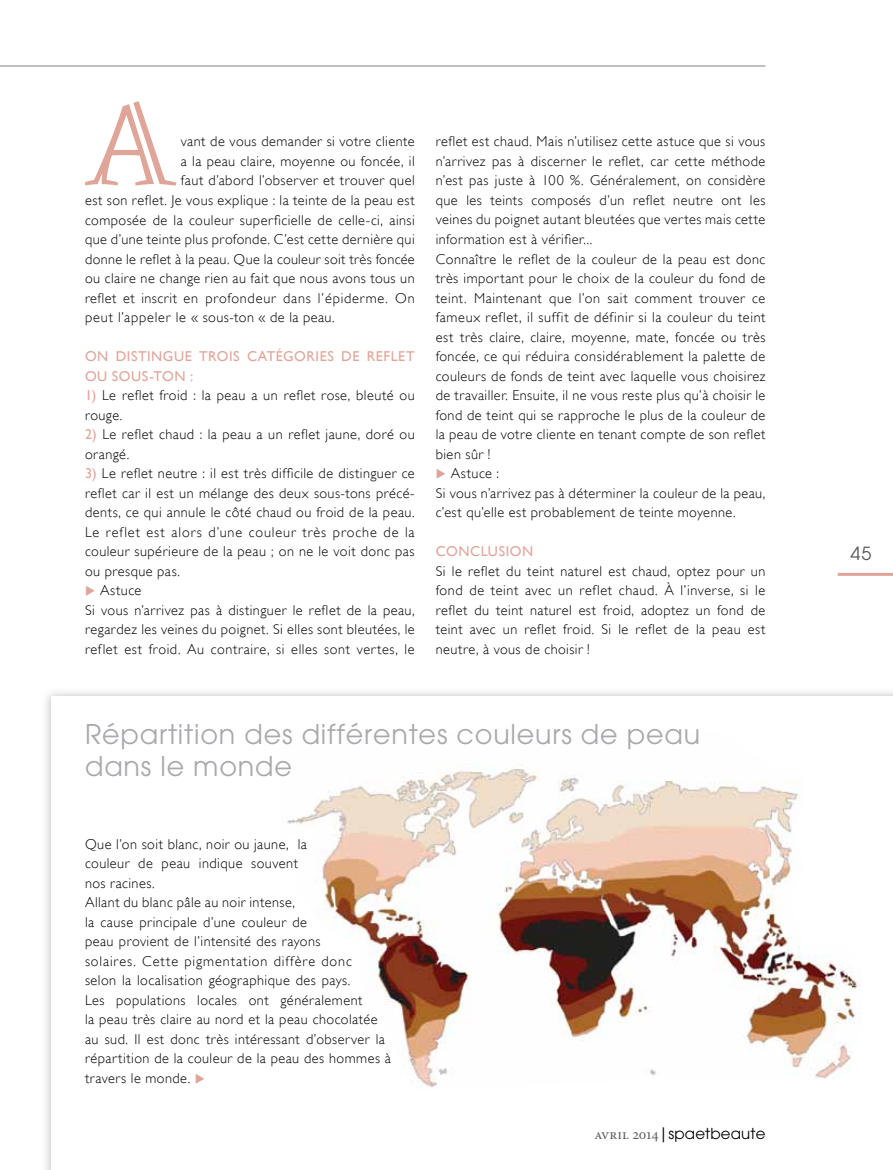
<style>
.page{position:relative;width:893px;height:1170px;background:#fff}
.page>*{position:absolute;margin:0;border:0;box-sizing:border-box;transform-origin:0 0}
.t1{font:122.55px "Ignatius ICG";color:#e0a599}
.t2{font:27px/31.5px "Avant Garde";letter-spacing:.03em;color:#a7a9ac}
.t3{font:18px "Avant Garde";color:#58595b}
.t4{font:15px "Avant Garde";letter-spacing:.01em;color:#000}
.t5{font:300 14.25px/19.5px "Gill Sans";letter-spacing:.035em;color:#000}
.t6{font:14.25px "Gill Sans";letter-spacing:.04em;color:#e0a599}
.t7{font:300 14.25px "Gill Sans";letter-spacing:.055em;color:#000}
.s1{font-weight:400;color:#e0a599}
.s2{color:#e0a599}
.s3{font-family:"Minion Regular SC";color:#58595b}
.s4{font-style:inherit}
</style>
<div class="page">
<hr style="left:0;top:66px;width:765px;height:1px;background:#808285">
<hr style="left:838px;top:573px;width:55px;height:3px;background:#e0a599">
<div style="left:41px;top:686px;width:852px;height:483px;background:#a7a9ac;opacity:.75"></div>
<div style="left:51px;top:696px;width:842px;height:473px;background:#fff"></div>
<img style="left:287px;top:765px;width:573px;height:324px">
<h1 class="t1" style="left:81px;top:76px;width:100px">A</h1>
<p class="t5" style="left:181px;top:132px;width:235px">vant de vous demander si votre cliente</p>
<p class="t5" style="left:181px;top:151px;width:235px">a la peau claire, moyenne ou foncée, il</p>
<p class="t5" style="left:181px;top:171px;width:235px">faut d’abord l’observer et trouver quel</p>
<p class="t5" style="left:85px;top:190px;width:331px">est son reflet. Je vous explique : la teinte de la peau est</p>
<p class="t5" style="left:85px;top:210px;width:331px">composée de la couleur superficielle de celle-ci, ainsi</p>
<p class="t5" style="left:85px;top:229px;width:331px">que d’une teinte plus profonde. C’est cette dernière qui</p>
<p class="t5" style="left:85px;top:249px;width:331px">donne le reflet à la peau. Que la couleur soit très foncée</p>
<p class="t5" style="left:85px;top:268px;width:331px">ou claire ne change rien au fait que nous avons tous un</p>
<p class="t7" style="left:85px;top:289px;width:331px">reflet et inscrit en profondeur dans l’épiderme. On</p>
<p class="t5" style="left:85px;top:307px;width:251px">peut l’appeler le « sous-ton « de la peau.</p>
<p class="t6" style="left:85px;top:348px;width:40px">ON DISTIN</p>
<p class="t6" style="left:163px;top:348px;width:46px">GUE TROIS</p>
<p class="t6" style="left:247px;top:348px;width:10px">CATÉ</p>
<p class="t6" style="left:283px;top:348px;width:20px">GORIES</p>
<p class="t6" style="left:341px;top:348px;width:59px">DE REFLET</p>
<p class="t6" style="left:85px;top:367px;width:80px">OU SOUS-TON</p>
<p class="t6" style="left:190px;top:367px;width:5px">:</p>
<p class="t5" style="left:85px;top:385px;width:331px"><span class="s1">1)</span> Le reflet froid : la peau a un reflet rose, bleuté ou rouge.</p>
<p class="t5" style="left:85px;top:424px;width:331px"><span class="s1">2)</span> Le reflet chaud : la peau a un reflet jaune, doré ou orangé.</p>
<p class="t5" style="left:85px;top:463px;width:331px;text-align:justify"><span class="s1">3)</span> Le reflet neutre : il est très difficile de distinguer ce reflet car il est un mélange des deux sous-tons précé&shy;dents, ce qui annule le côté chaud ou froid de la peau.<br>Le reflet est alors d’une couleur très proche de la couleur supérieure de la peau ; on ne le voit donc pas ou presque pas.</p>
<p class="t5" style="left:85px;top:580px;width:331px"><span class="s2">◆</span> Astuce<br>Si vous n’arrivez pas à distinguer le reflet de la peau, regardez les veines du poignet. Si elles sont bleutées, le reflet est froid. Au contraire, si elles sont vertes, le</p>
<p class="t5" style="left:436px;top:132px;width:331px">reflet est chaud. Mais n’utilisez cette astuce que si vous n’arrivez pas à discerner le reflet, car cette méthode n’est pas juste à 100 %. Généralement, on considère que les teints composés d’un reflet neutre ont les veines du poignet autant bleutées que vertes mais cette information est à vérifier...<br>Connaître le reflet de la couleur de la peau est donc très important pour le choix de la couleur du fond de teint. Maintenant que l’on sait comment trouver ce fameux reflet, il suffit de définir si la couleur du teint est très claire, claire, moyenne, mate, foncée ou très foncée, ce qui réduira considérablement la palette de couleurs de fonds de teint avec laquelle vous choisirez de travailler. Ensuite, il ne vous reste plus qu’à choisir le fond de teint qui se rapproche le plus de la couleur de la peau de votre cliente en tenant compte de son reflet bien sûr !</p>
<p class="t5" style="left:436px;top:463px;width:331px"><span class="s2">◆</span> Astuce :<br>Si vous n’arrivez pas à déterminer la couleur de la peau, c’est qu’elle est probablement de teinte moyenne.</p>
<p class="t6" style="left:436px;top:543px;width:22px">CONCL</p>
<p class="t6" style="left:488px;top:543px;width:21px">USION</p>
<p class="t5" style="left:436px;top:561px;width:331px;text-align:justify">Si le reflet du teint naturel est chaud, optez pour un fond de teint avec un reflet chaud. À l’inverse, si le reflet du teint naturel est froid, adoptez un fond de teint avec un reflet froid. Si le reflet de la peau est neutre, à vous de choisir !</p>
<h2 class="t2" style="left:85px;top:718px;width:617px">Répartition des différentes couleurs de peau dans le monde</h2>
<p class="t5" style="left:85px;top:834px;width:307px">Que l’on soit blanc, noir ou jaune, la<br>couleur de peau indique souvent<br>nos racines.<br>Allant du blanc pâle au noir intense,<br>la cause principale d’une couleur de<br>peau provient de l’intensité des rayons<br>solaires. Cette pigmentation diffère donc<br>selon la localisation géographique des pays.<br>Les populations locales ont généralement<br>la peau très claire au nord et la peau chocolatée au sud. Il est donc très intéressant d’observer la répartition de la couleur de la peau des hommes à travers le monde. <span class="s2">◆</span></p>
<p class="t4" style="left:594px;top:1124px;width:172px"><span class="s3">avril 2014</span><span class="s4">|</span>spaetbeaute</p>
<p class="t3" style="left:850px;top:543px;width:23px">45</p>
</div>
